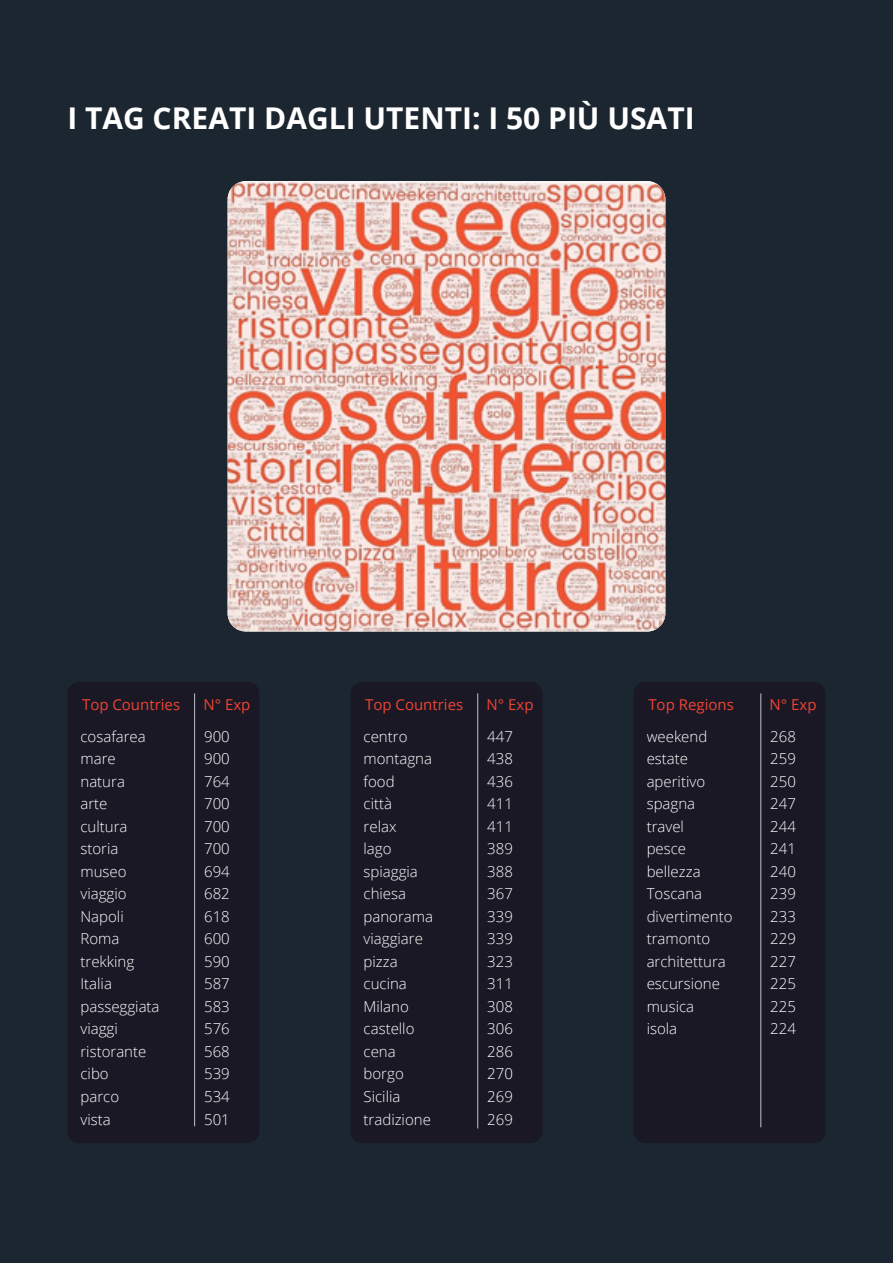
<style>
.page{position:relative;width:893px;height:1263px;background:#1b2630}
.page>*{position:absolute;margin:0;border:0;box-sizing:border-box;transform-origin:0 0}
.t1{font:700 30px "Open Sans";color:#fff}
.t2{font:300 15px "Open Sans";color:#fff}
.t3{font:15px "Open Sans";color:#ef4434}
</style>
<div class="page">
<div style="left:633px;top:682px;width:192px;height:461px;background:#1a1825;border-radius:12px"></div>
<hr style="left:761px;top:693px;width:1px;height:434px;background:#bec3ce">
<div style="left:350px;top:682px;width:192px;height:461px;background:#1a1825;border-radius:12px"></div>
<hr style="left:477px;top:693px;width:1px;height:435px;background:#bec3ce">
<div style="left:67px;top:682px;width:192px;height:461px;background:#1a1825;border-radius:12px"></div>
<hr style="left:194px;top:693px;width:1px;height:433px;background:#bec3ce">
<img style="left:228px;top:181px;width:437px;height:450px">
<h1 class="t1" style="left:67px;top:97px;width:629px">I TAG CREATI DAGLI UTENTI: I 50 PIÙ USATI</h1>
<p class="t3" style="left:82px;top:694px;width:100px">Top Countries</p>
<p class="t3" style="left:203px;top:694px;width:49px">N° Exp</p>
<p class="t2" style="left:80px;top:726px;width:67px">cosafarea</p>
<p class="t2" style="left:204px;top:726px;width:27px">900</p>
<p class="t2" style="left:80px;top:749px;width:37px">mare</p>
<p class="t2" style="left:204px;top:749px;width:27px">900</p>
<p class="t2" style="left:80px;top:771px;width:46px">natura</p>
<p class="t2" style="left:204px;top:771px;width:27px">764</p>
<p class="t2" style="left:80px;top:794px;width:29px">arte</p>
<p class="t2" style="left:204px;top:794px;width:27px">700</p>
<p class="t2" style="left:80px;top:816px;width:49px">cultura</p>
<p class="t2" style="left:204px;top:816px;width:27px">700</p>
<p class="t2" style="left:80px;top:839px;width:39px">storia</p>
<p class="t2" style="left:204px;top:839px;width:27px">700</p>
<p class="t2" style="left:80px;top:861px;width:48px">museo</p>
<p class="t2" style="left:204px;top:861px;width:27px">694</p>
<p class="t2" style="left:80px;top:884px;width:48px">viaggio</p>
<p class="t2" style="left:204px;top:884px;width:27px">682</p>
<p class="t2" style="left:80px;top:906px;width:45px">Napoli</p>
<p class="t2" style="left:204px;top:906px;width:27px">618</p>
<p class="t2" style="left:80px;top:929px;width:40px">Roma</p>
<p class="t2" style="left:204px;top:929px;width:27px">600</p>
<p class="t2" style="left:80px;top:951px;width:55px">trekking</p>
<p class="t2" style="left:204px;top:951px;width:27px">590</p>
<p class="t2" style="left:80px;top:974px;width:33px">Italia</p>
<p class="t2" style="left:204px;top:974px;width:27px">587</p>
<p class="t2" style="left:80px;top:996px;width:81px">passeggiata</p>
<p class="t2" style="left:204px;top:996px;width:27px">583</p>
<p class="t2" style="left:80px;top:1019px;width:39px">viaggi</p>
<p class="t2" style="left:204px;top:1019px;width:27px">576</p>
<p class="t2" style="left:80px;top:1041px;width:67px">ristorante</p>
<p class="t2" style="left:204px;top:1041px;width:27px">568</p>
<p class="t2" style="left:80px;top:1064px;width:30px">cibo</p>
<p class="t2" style="left:204px;top:1064px;width:27px">539</p>
<p class="t2" style="left:80px;top:1086px;width:40px">parco</p>
<p class="t2" style="left:204px;top:1086px;width:27px">534</p>
<p class="t2" style="left:80px;top:1109px;width:32px">vista</p>
<p class="t2" style="left:204px;top:1109px;width:27px">501</p>
<p class="t3" style="left:365px;top:694px;width:100px">Top Countries</p>
<p class="t3" style="left:486px;top:694px;width:49px">N° Exp</p>
<p class="t2" style="left:364px;top:726px;width:45px">centro</p>
<p class="t2" style="left:487px;top:726px;width:27px">447</p>
<p class="t2" style="left:364px;top:749px;width:70px">montagna</p>
<p class="t2" style="left:487px;top:749px;width:27px">438</p>
<p class="t2" style="left:364px;top:771px;width:33px">food</p>
<p class="t2" style="left:487px;top:771px;width:27px">436</p>
<p class="t2" style="left:364px;top:794px;width:30px">città</p>
<p class="t2" style="left:487px;top:794px;width:27px">411</p>
<p class="t2" style="left:364px;top:816px;width:34px">relax</p>
<p class="t2" style="left:487px;top:816px;width:27px">411</p>
<p class="t2" style="left:364px;top:839px;width:29px">lago</p>
<p class="t2" style="left:487px;top:839px;width:27px">389</p>
<p class="t2" style="left:364px;top:861px;width:56px">spiaggia</p>
<p class="t2" style="left:487px;top:861px;width:27px">388</p>
<p class="t2" style="left:364px;top:884px;width:44px">chiesa</p>
<p class="t2" style="left:487px;top:884px;width:27px">367</p>
<p class="t2" style="left:364px;top:906px;width:71px">panorama</p>
<p class="t2" style="left:487px;top:906px;width:27px">339</p>
<p class="t2" style="left:364px;top:929px;width:61px">viaggiare</p>
<p class="t2" style="left:487px;top:929px;width:27px">339</p>
<p class="t2" style="left:364px;top:951px;width:36px">pizza</p>
<p class="t2" style="left:487px;top:951px;width:27px">323</p>
<p class="t2" style="left:364px;top:974px;width:45px">cucina</p>
<p class="t2" style="left:487px;top:974px;width:27px">311</p>
<p class="t2" style="left:364px;top:996px;width:47px">Milano</p>
<p class="t2" style="left:487px;top:996px;width:27px">308</p>
<p class="t2" style="left:364px;top:1019px;width:52px">castello</p>
<p class="t2" style="left:487px;top:1019px;width:27px">306</p>
<p class="t2" style="left:364px;top:1041px;width:34px">cena</p>
<p class="t2" style="left:487px;top:1041px;width:27px">286</p>
<p class="t2" style="left:364px;top:1064px;width:42px">borgo</p>
<p class="t2" style="left:487px;top:1064px;width:27px">270</p>
<p class="t2" style="left:364px;top:1086px;width:38px">Sicilia</p>
<p class="t2" style="left:487px;top:1086px;width:27px">269</p>
<p class="t2" style="left:364px;top:1109px;width:69px">tradizione</p>
<p class="t2" style="left:487px;top:1109px;width:27px">269</p>
<p class="t3" style="left:648px;top:694px;width:87px">Top Regions</p>
<p class="t3" style="left:770px;top:694px;width:49px">N° Exp</p>
<p class="t2" style="left:647px;top:726px;width:62px">weekend</p>
<p class="t2" style="left:770px;top:726px;width:27px">268</p>
<p class="t2" style="left:647px;top:749px;width:43px">estate</p>
<p class="t2" style="left:770px;top:749px;width:27px">259</p>
<p class="t2" style="left:647px;top:771px;width:60px">aperitivo</p>
<p class="t2" style="left:770px;top:771px;width:27px">250</p>
<p class="t2" style="left:647px;top:794px;width:50px">spagna</p>
<p class="t2" style="left:770px;top:794px;width:27px">247</p>
<p class="t2" style="left:647px;top:816px;width:39px">travel</p>
<p class="t2" style="left:770px;top:816px;width:27px">244</p>
<p class="t2" style="left:647px;top:839px;width:41px">pesce</p>
<p class="t2" style="left:770px;top:839px;width:27px">241</p>
<p class="t2" style="left:647px;top:861px;width:55px">bellezza</p>
<p class="t2" style="left:770px;top:861px;width:27px">240</p>
<p class="t2" style="left:647px;top:884px;width:57px">Toscana</p>
<p class="t2" style="left:770px;top:884px;width:27px">239</p>
<p class="t2" style="left:647px;top:906px;width:87px">divertimento</p>
<p class="t2" style="left:770px;top:906px;width:27px">233</p>
<p class="t2" style="left:647px;top:929px;width:65px">tramonto</p>
<p class="t2" style="left:770px;top:929px;width:27px">229</p>
<p class="t2" style="left:647px;top:951px;width:81px">architettura</p>
<p class="t2" style="left:770px;top:951px;width:27px">227</p>
<p class="t2" style="left:647px;top:974px;width:75px">escursione</p>
<p class="t2" style="left:770px;top:974px;width:27px">225</p>
<p class="t2" style="left:647px;top:996px;width:49px">musica</p>
<p class="t2" style="left:770px;top:996px;width:27px">225</p>
<p class="t2" style="left:647px;top:1019px;width:32px">isola</p>
<p class="t2" style="left:770px;top:1019px;width:27px">224</p>
</div>
